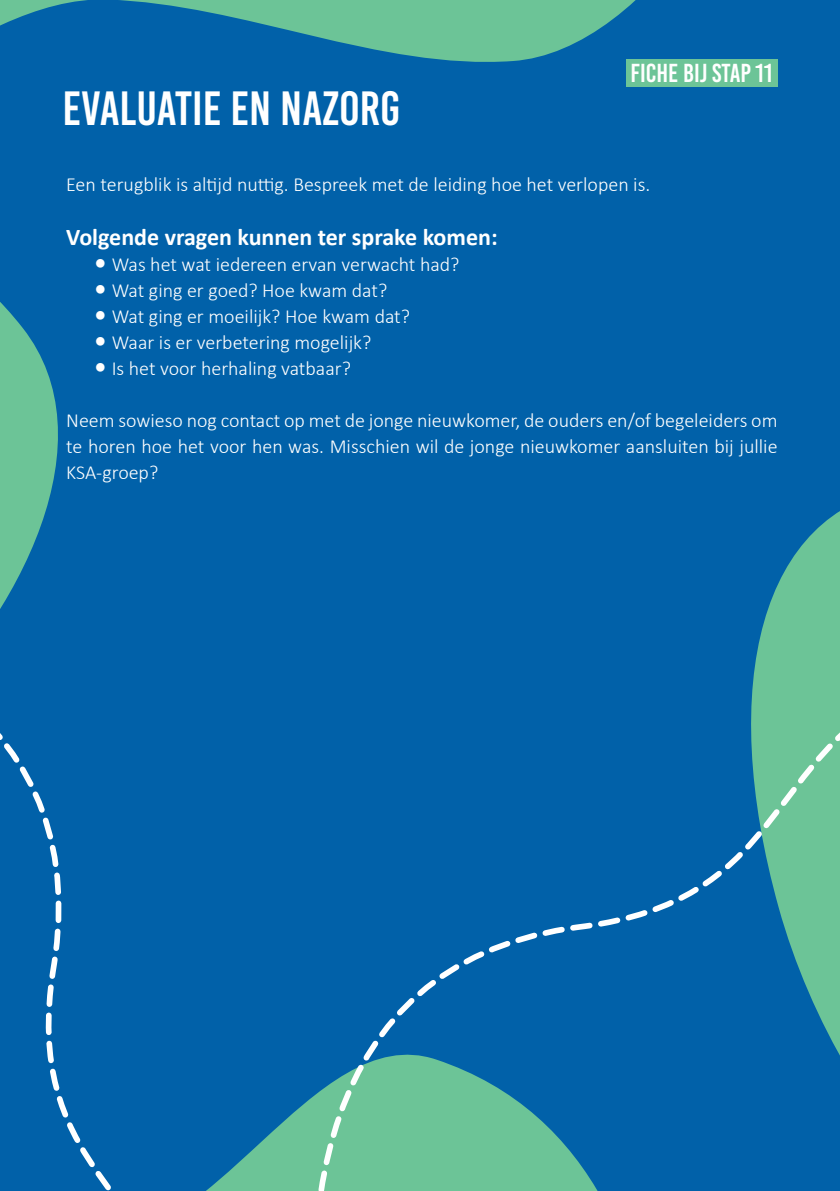
<style>
.page{position:relative;width:840px;height:1191px;background:#fff}
.page>*{position:absolute;margin:0;border:0;box-sizing:border-box;transform-origin:0 0}
.t1{font:48px "Bebas Kai";color:#fff}
.t2{font:26px "Bebas Kai";color:#fff}
.t3{font:700 24px "Calibri";color:#fff}
.t4{font:300 20px/26px "Calibri";color:#fff;text-align:justify}
.s1{font-weight:700;font-size:24px}
</style>
<div class="page">
<div style="left:0;top:0;width:839px;height:1191px;background:#0161a9"></div>
<svg style="left:0;top:0;width:778px;height:87px"></svg>
<svg style="left:0;top:302px;width:58px;height:153px;fill:#6cc497"></svg>
<svg style="left:753px;top:512px;width:86px;height:167px;fill:#6cc497"></svg>
<svg style="left:206px;top:942px;width:297px;height:249px"></svg>
<svg style="left:503px;top:679px;width:336px;height:512px"></svg>
<svg style="left:0;top:455px;width:57px;height:123px"></svg>
<svg style="left:0;top:578px;width:111px;height:613px"></svg>
<p class="t1" style="left:62px;top:82px;width:339px">EVALUATIE EN NAZORG</p>
<p class="t2" style="left:630px;top:59px;width:143px">FICHE BIJ STAP 11</p>
<p class="t4" style="left:66px;top:171px;width:585px">Een terugblik is altijd nuttig. Bespreek met de leiding hoe het verlopen is.</p>
<p class="t3" style="left:66px;top:220px;width:432px">Volgende vragen kunnen ter sprake komen:</p>
<p class="t4" style="left:95px;top:251px;width:366px"><span class="s1">•</span> Was het wat iedereen ervan verwacht had?</p>
<p class="t4" style="left:95px;top:277px;width:294px"><span class="s1">•</span> Wat ging er goed? Hoe kwam dat?</p>
<p class="t4" style="left:95px;top:303px;width:317px"><span class="s1">•</span> Wat ging er moeilijk? Hoe kwam dat?</p>
<p class="t4" style="left:95px;top:329px;width:278px"><span class="s1">•</span> Waar is er verbetering mogelijk?</p>
<p class="t4" style="left:95px;top:355px;width:258px"><span class="s1">•</span> Is het voor herhaling vatbaar?</p>
<p class="t4" style="left:66px;top:407px;width:712px">Neem sowieso nog contact op met de jonge nieuwkomer, de ouders en/of begeleiders om te horen hoe het voor hen was. Misschien wil de jonge nieuwkomer aansluiten bij jullie KSA-groep?</p>
</div>
